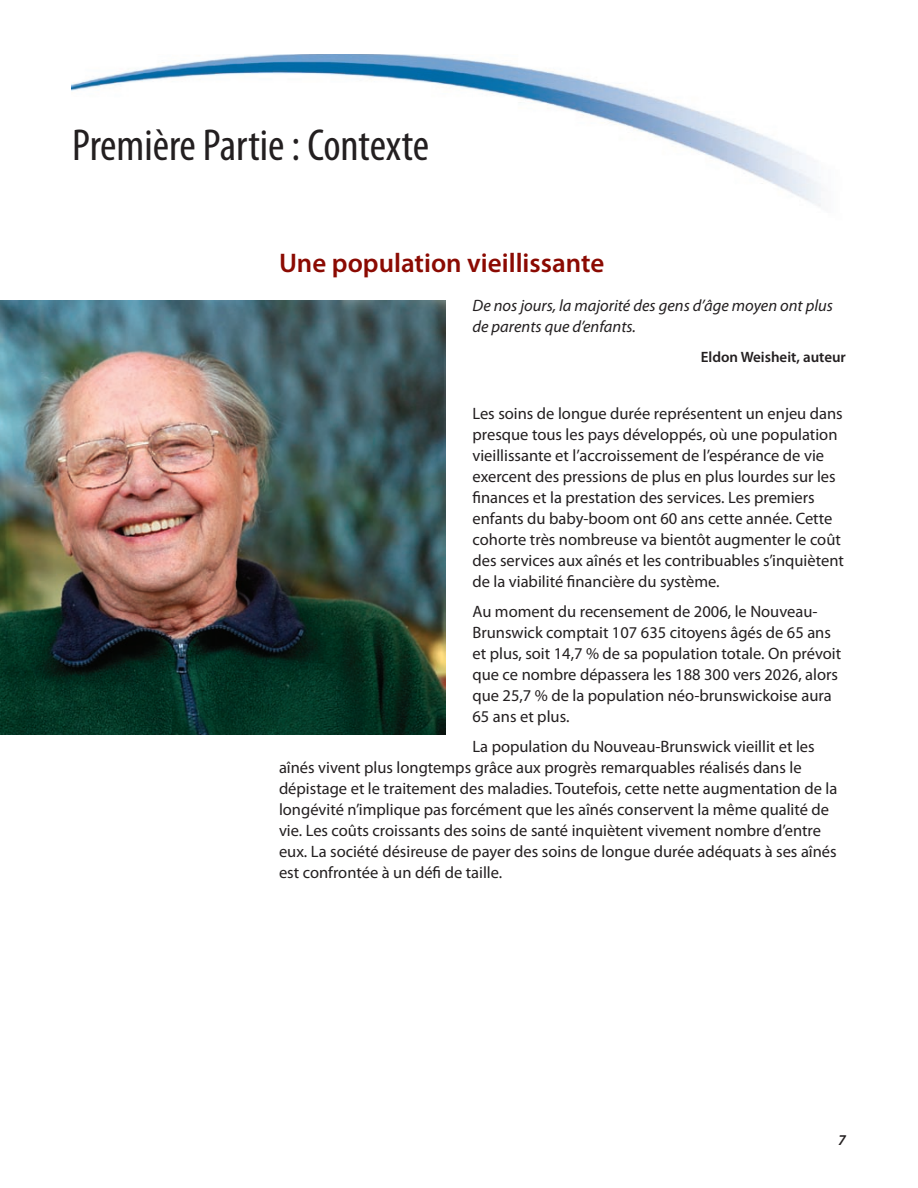
<style>
.page{position:relative;width:918px;height:1188px;background:#fff}
.page>*{position:absolute;margin:0;border:0;box-sizing:border-box;transform-origin:0 0}
.Head_30{font:condensed 45px "Myriad Pro";color:#231f20}
.Subhead_1{font:600 27px "Myriad Pro";color:#8b0a02}
.t1{font:16.5px/21px "Myriad Pro";color:#231f20}
.t2{font:italic 16.5px/21px "Myriad Pro";color:#231f20}
.auteur{font:600 15px "Myriad Pro";color:#231f20}
</style>
<div class="page">
<img style="left:72px;top:54px;width:749px;height:152px">
<img style="left:0;top:300px;width:445px;height:435px">
<p class="Head_30" style="left:72px;top:118px;width:359px">Première Partie : Contexte</p>
<p class="Subhead_1" style="left:279px;top:246px;width:327px">Une population vieillissante</p>
<p class="t2" style="left:472px;top:295px;width:362px">De nos jours, la majorité des gens d’âge moyen ont plus de parents que d’enfants.</p>
<p class="auteur" style="left:701px;top:348px;width:147px">Eldon Weisheit, auteur</p>
<p class="t1" style="left:472px;top:403px;width:373px">Les soins de longue durée représentent un enjeu dans presque tous les pays développés, où une population vieillissante et l’accroissement de l’espérance de vie exercent des pressions de plus en plus lourdes sur les finances et la prestation des services. Les premiers enfants du baby-boom ont 60 ans cette année. Cette cohorte très nombreuse va bientôt augmenter le coût des services aux aînés et les contribuables s’inquiètent de la viabilité financière du système.</p>
<p class="t1" style="left:472px;top:601px;width:370px">Au moment du recensement de 2006, le Nouveau-Brunswick comptait 107 635 citoyens âgés de 65 ans et plus, soit 14,7 % de sa population totale. On prévoit que ce nombre dépassera les 188 300 vers 2026, alors que 25,7 % de la population néo-brunswickoise aura 65 ans et plus.</p>
<p class="t1" style="left:279px;top:736px;width:560px;text-indent:194px">La population du Nouveau-Brunswick vieillit et les aînés vivent plus longtemps grâce aux progrès remarquables réalisés dans le dépistage et le traitement des maladies. Toutefois, cette nette augmentation de la longévité n’implique pas forcément que les aînés conservent la même qualité de vie. Les coûts croissants des soins de santé inquiètent vivement nombre d’entre eux. La société désireuse de payer des soins de longue durée adéquats à ses aînés est confrontée à un défi de taille.</p>
</div>
